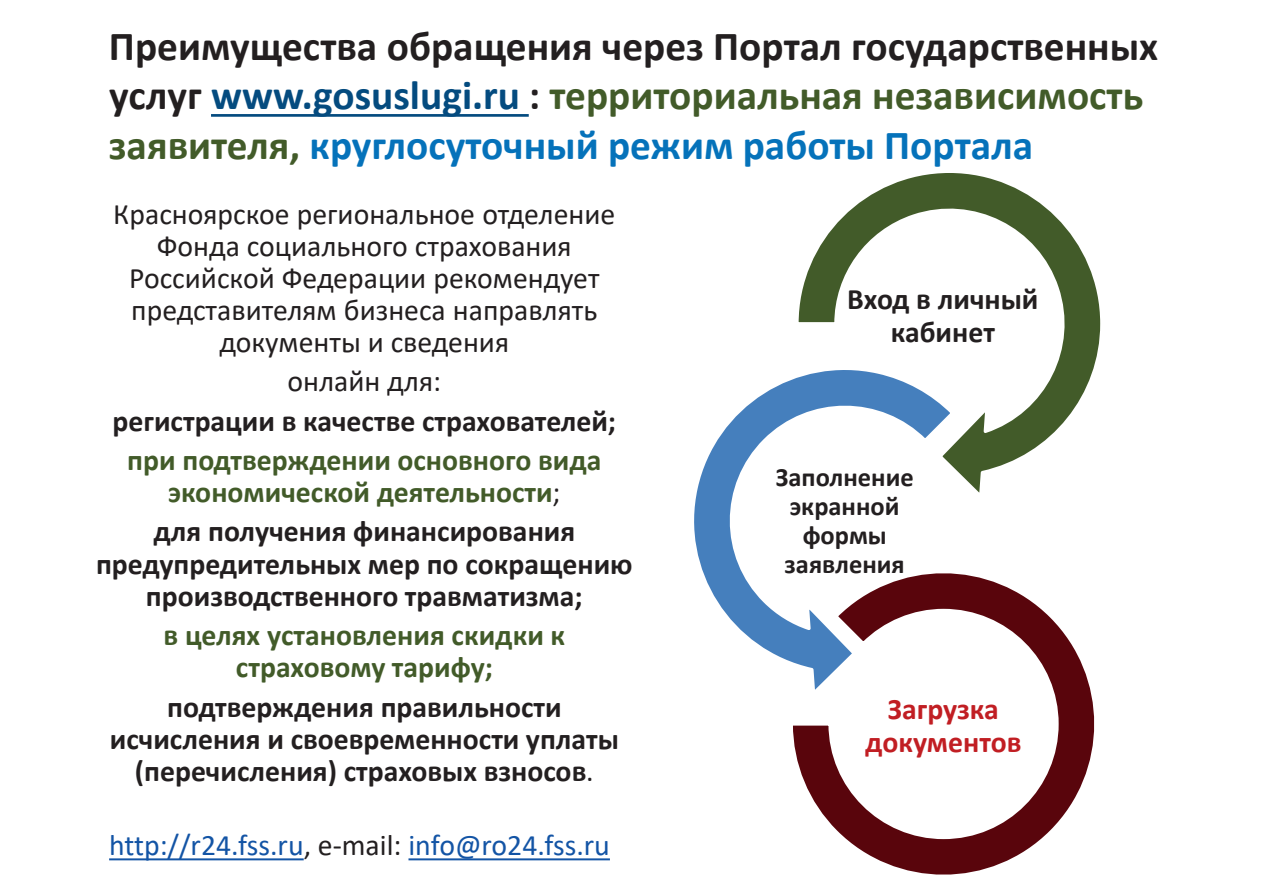
<style>
.page{position:relative;width:1263px;height:893px;background:#fff}
.page>*{position:absolute;margin:0;border:0;box-sizing:border-box;transform-origin:0 0}
.t1{font:700 41.4px/49.7px "Calibri";color:#231f20}
.t2{font:700 29.7px/32.1px "Calibri";color:#231f20;text-align:center}
.t3{font:29.7px/32.1px "Calibri";color:#231f20;text-align:center}
.t4{font:700 29.7px/32.1px "Calibri";color:#425b29;text-align:center}
.t5{font:29.7px "Calibri";color:#1354a5}
.t6{font:700 29.7px/32.7px "Calibri";color:#c11e23;text-align:center}
.t7{font:700 26.55px/29.1px "Calibri";color:#231f20;text-align:center}
.s1{color:#044b7f}
.s2{color:#425b29}
.s3{color:#0572ba}
.s4{font-weight:400;color:#231f20}
.s5{font-weight:400}
.s6{color:#231f20}
</style>
<div class="page">
<svg style="left:211px;top:114px;width:318px;height:3px"></svg>
<svg style="left:798px;top:173px;width:303px;height:320px"></svg>
<svg style="left:694px;top:354px;width:263px;height:307px"></svg>
<svg style="left:788px;top:557px;width:307px;height:318px"></svg>
<svg style="left:109px;top:858px;width:195px;height:2px"></svg>
<svg style="left:408px;top:858px;width:202px;height:2px"></svg>
<h1 class="t1" style="left:109px;top:21px;width:1051px">Преимущества обращения через Портал государственных услуг <span class="s1">www.gosuslugi.ru</span> : <span class="s2">территориальная независимость заявителя,</span> <span class="s3">круглосуточный режим работы Портала</span></h1>
<p class="t3" style="left:113px;top:197px;width:504px">Красноярское региональное отделение<br>Фонда социального страхования<br>Российской Федерации рекомендует представителям бизнеса направлять документы и сведения</p>
<p class="t3" style="left:287px;top:365px;width:155px">онлайн для:</p>
<p class="t2" style="left:112px;top:404px;width:505px">регистрации в качестве страхователей;</p>
<p class="t4" style="left:127px;top:444px;width:476px">при подтверждении основного вида экономической деятельности<span class="s4">;</span></p>
<p class="t2" style="left:96px;top:515px;width:538px">для получения финансирования предупредительных мер по сокращению производственного травматизма;</p>
<p class="t4" style="left:164px;top:619px;width:403px">в целях установления скидки к страховому тарифу;</p>
<p class="t2" style="left:110px;top:690px;width:511px">подтверждения правильности исчисления и своевременности уплаты (перечисления) страховых взносов<span class="s5">.</span></p>
<p class="t5" style="left:109px;top:824px;width:502px">http://r24.fss.ru<span class="s6">, e-mail:</span> info@ro24.fss.ru</p>
<p class="t2" style="left:847px;top:282px;width:193px;line-height:32.7px">Вход в личный кабинет</p>
<p class="t7" style="left:776px;top:462px;width:140px">Заполнение экранной формы заявления</p>
<p class="t6" style="left:865px;top:692px;width:158px">Загрузка документов</p>
</div>
